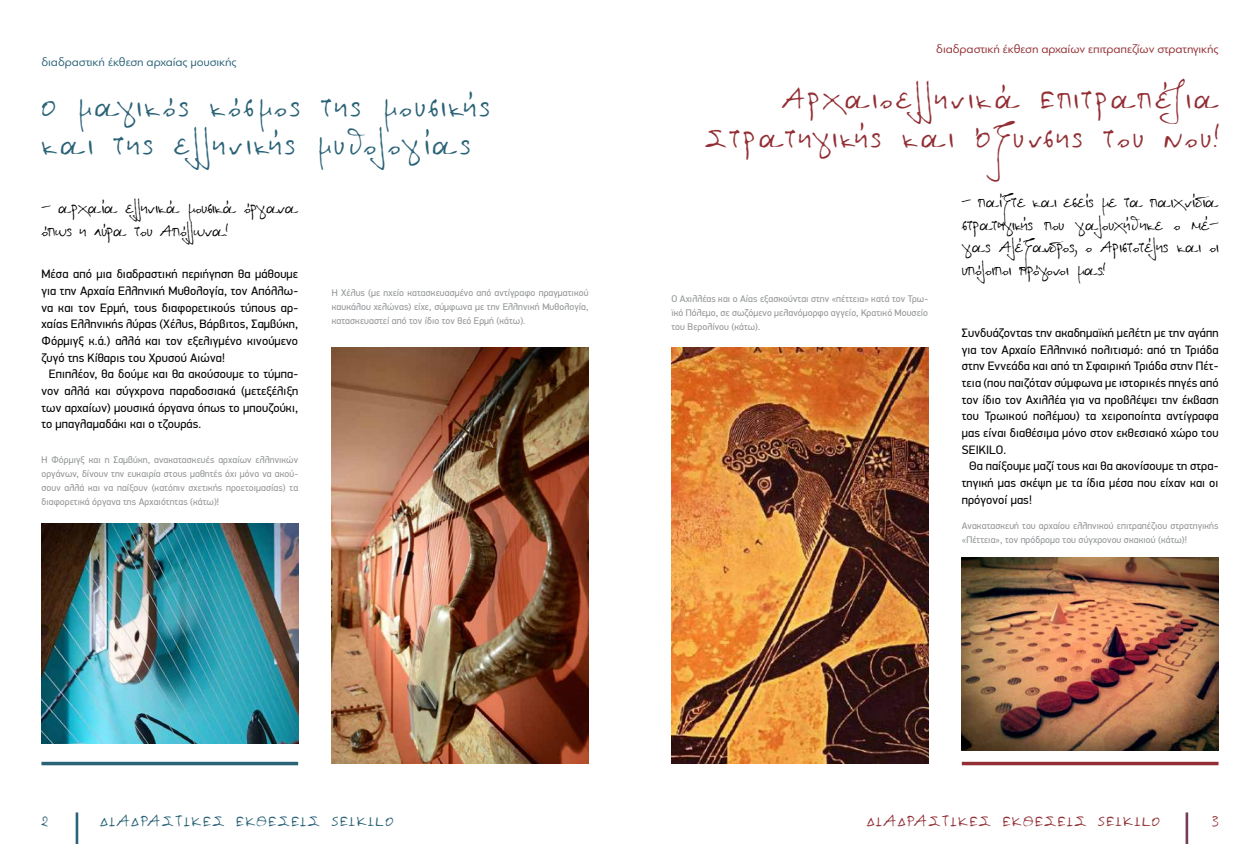
<style>
.page{position:relative;width:1260px;height:844px;background:#fff}
.page>*{position:absolute;margin:0;border:0;box-sizing:border-box;transform-origin:0 0}
.t1{font:34.12px/38.5px "BP Haroula";letter-spacing:.09em;color:#922e34;text-align:right}
.t2{font:34.12px/38.5px "BP Haroula";letter-spacing:.09em;color:#2a6277}
.t3{font:19.16px "BP Haroula";letter-spacing:.09em;color:#2a6277}
.t4{font:19.16px "BP Haroula";letter-spacing:.09em;color:#922e34}
.t5{font:18.38px/22.8px "BP Haroula";letter-spacing:-.005em;color:#000}
.t6{font:12.25px/16.6px "PF Din Display Pro";letter-spacing:.01em;color:#000;text-align:justify}
.t7{font:12.25px "PF Bague Sans Pro";letter-spacing:-.005em;color:#922e34}
.t8{font:12.25px "PF Bague Sans Pro";letter-spacing:-.005em;color:#2a6277}
.t9{font:9.62px/14px "PF Din Display Pro";letter-spacing:.01em;color:#939597;text-align:justify}
</style>
<div class="page">
<img style="left:671px;top:347px;width:257px;height:416px">
<svg style="left:41px;top:761px;width:257px;height:4px"></svg>
<svg style="left:962px;top:761px;width:257px;height:4px"></svg>
<hr style="left:76px;top:812px;width:2px;height:31px;background:#2a6277">
<hr style="left:1186px;top:812px;width:2px;height:31px;background:#743c57">
<img style="left:41px;top:523px;width:257px;height:220px">
<img style="left:332px;top:347px;width:257px;height:416px">
<img style="left:962px;top:557px;width:257px;height:193px">
<p class="t8" style="left:41px;top:55px;width:196px">διαδραστική έκθεση αρχαίας μουσικής</p>
<h1 class="t2" style="left:41px;top:85px;width:450px">O μαγικός κόσμος της μουσικής και της ελληνικής μυθολογίας</h1>
<p class="t7" style="left:936px;top:42px;width:284px">διαδραστική έκθεση αρχαίων επιτραπεζίων στρατηγικής</p>
<h1 class="t1" style="left:705px;top:77px;width:515px">Αρχαιοελληνικά Επιτραπέζια<br>Στρατηγικής και Όξυνσης του Νου!</h1>
<h3 class="t5" style="left:41px;top:195px;width:258px">- αρχαία ελληνικά μουσικά όργανα όπως η Λύρα του Απόλλωνα!</h3>
<p class="t6" style="left:41px;top:266px;width:258px">Μέσα από μια διαδραστική περιήγηση θα μάθουμε για την Αρχαία Ελληνική Μυθολογία, τον Απόλλω&shy;να και τον Ερμή, τους διαφορετικούς τύπους αρ&shy;χαίας Ελληνικής λύρας (Χέλυς, Βάρβιτος, Σαμβύκη, Φόρμιγξ κ.ά.) αλλά και τον εξελιγμένο κινούμενο ζυγό της Κίθαρις του Χρυσού Αιώνα!</p>
<p class="t6" style="left:41px;top:366px;width:258px;text-indent:7px">Επιπλέον, θα δούμε και θα ακούσουμε το τύμπα&shy;νον αλλά και σύγχρονα παραδοσιακά (μετεξέλιξη των αρχαίων) μουσικά όργανα όπως το μπουζούκι, το μπαγλαμαδάκι και ο τζουράς.</p>
<p class="t9" style="left:41px;top:452px;width:258px">Η Φόρμιγξ και η Σαμβύκη, ανακατασκευές αρχαίων ελληνικών οργάνων, δίνουν την ευκαιρία στους μαθητές όχι μόνο να ακού&shy;σουν αλλά και να παίξουν (κατόπιν σχετικής προετοιμασίας) τα διαφορετικά όργανα της Αρχαιότητας (κάτω)!</p>
<p class="t9" style="left:332px;top:286px;width:258px">Η Χέλυς (με ηχείο κατασκευασμένο από αντίγραφο πραγματικού καυκάλου χελώνας) είχε, σύμφωνα με την Ελληνική Μυθολογία, κατασκευαστεί από τον ίδιο τον θεό Ερμή (κάτω).</p>
<p class="t9" style="left:671px;top:291px;width:258px">Ο Αχιλλέας και ο Αίας εξασκούνται στην «πέττεια» κατά τον Τρω&shy;ϊκό Πόλεμο, σε σωζόμενο μελανόμορφο αγγείο, Κρατικό Μουσείο του Βερολίνου (κάτω).</p>
<h3 class="t5" style="left:962px;top:189px;width:258px;text-align:justify">– παίξτε και εσείς με τα παιχνίδια στρατηγικής που γαλουχήθηκε ο Μέ&shy;γας Αλέξανδρος, ο Αριστοτέλης και οι υπόλοιποι πρόγονοι μας!</h3>
<p class="t6" style="left:962px;top:325px;width:258px">Συνδυάζοντας την ακαδημαϊκή μελέτη με την αγάπη για τον Αρχαίο Ελληνικό πολιτισμό: από τη Τριάδα στην Εννεάδα και από τη Σφαιρική Τριάδα στην Πέτ&shy;τεια (που παιζόταν σύμφωνα με ιστορικές πηγές από τον ίδιο τον Αχιλλέα για να προβλέψει την έκβαση του Τρωικού πολέμου) τα χειροποίητα αντίγραφα μας είναι διαθέσιμα μόνο στον εκθεσιακό χώρο του SEIKILO.</p>
<p class="t6" style="left:962px;top:458px;width:258px;text-indent:7px">Θα παίξουμε μαζί τους και θα ακονίσουμε τη στρα&shy;τηγική μας σκέψη με τα ίδια μέσα που είχαν και οι πρόγονοί μας!</p>
<p class="t9" style="left:962px;top:519px;width:258px">Ανακατασκευή του αρχαίου ελληνικού επιτραπέζιου στρατηγικής «Πέττεια», τον πρόδρομο του σύγχρονου σκακιού (κάτω)!</p>
<h2 class="t3" style="left:41px;top:808px;width:8px">2</h2>
<h2 class="t3" style="left:100px;top:808px;width:295px">ΔΙΑΔΡΑΣΤΙΚΈΣ ΕΚΘΈΣΕΙΣ SEIKILO</h2>
<h2 class="t4" style="left:867px;top:808px;width:295px">ΔΙΑΔΡΑΣΤΙΚΈΣ ΕΚΘΈΣΕΙΣ SEIKILO</h2>
<h2 class="t4" style="left:1212px;top:808px;width:8px">3</h2>
</div>
